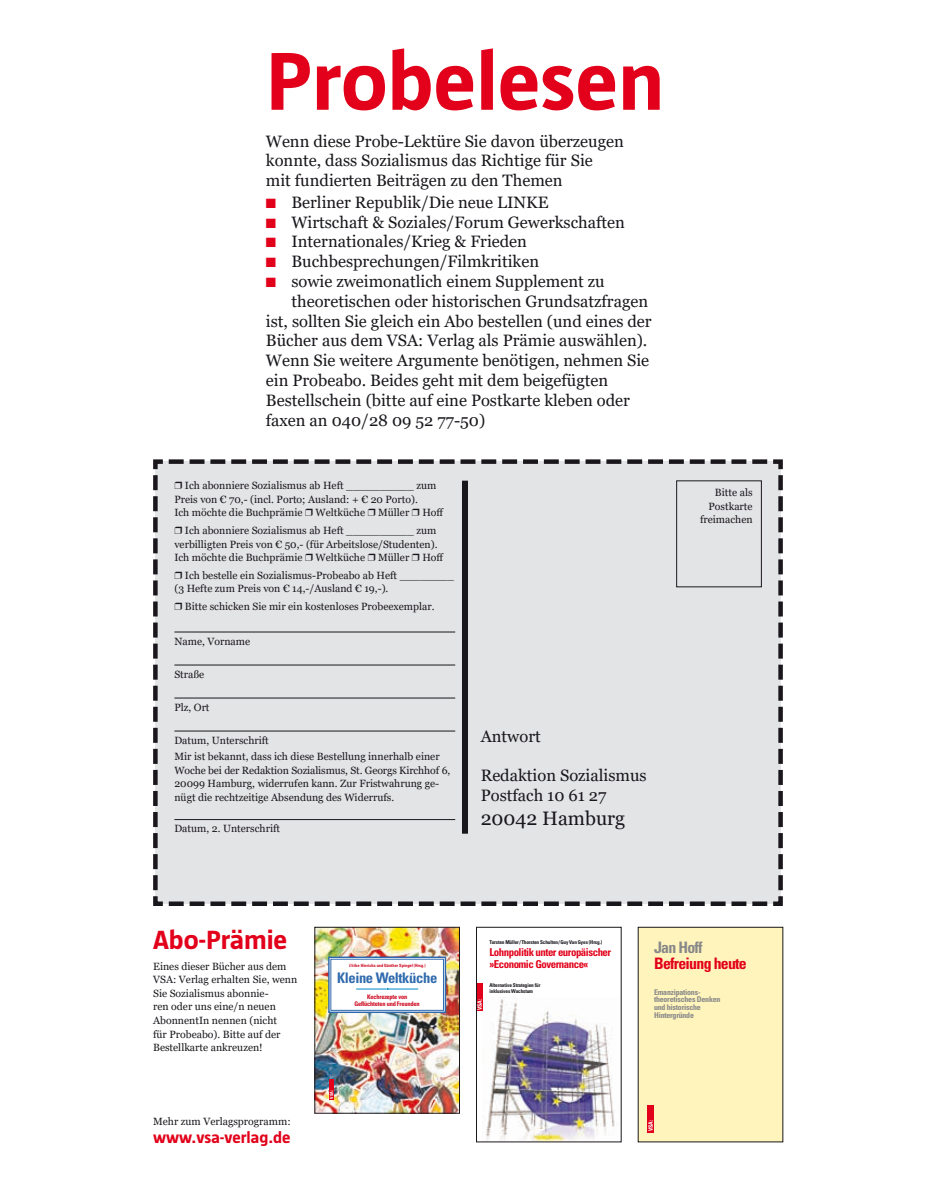
<style>
.page{position:relative;width:936px;height:1191px;background:#fff}
.page>*{position:absolute;margin:0;border:0;box-sizing:border-box;transform-origin:0 0}
.t1{font:700 84px "Tazzer Text";color:#e2001a}
.t2{font:700 27px "Tazzer Text";color:#e2001a}
.t3{font:19.5px "Georgia";color:#1a171c}
.t4{font:16.5px/19.8px "Georgia";color:#1a171c}
.t5{font:700 16.5px "Tazzer Text";color:#e2001a}
.t6{font:700 condensed 15.75px "Univers";letter-spacing:-.045em;color:#e2001a}
.t7{font:700 condensed 15.75px "Univers";letter-spacing:-.045em;color:#87888a}
.t8{font:700 condensed 14.55px "Univers";letter-spacing:-.025em;color:#2f6aae}
.t9{font:700 condensed 10.8px/11.2px "Univers";letter-spacing:-.045em;color:#e2001a}
.t10{font:10.5px/13.5px "Georgia";color:#1a171c}
.t11{font:700 condensed 7.95px/7.9px "Univers";letter-spacing:-.025em;color:#87888a}
.t12{font:700 condensed 6.3px/6.8px "Univers";letter-spacing:-.025em;color:#cd071e;text-align:center}
.t13{font:700 condensed 5.85px "Univers";letter-spacing:-.01em;color:#fff}
.t14{font:700 condensed 5.25px/5.2px "Univers";letter-spacing:-.025em;color:#1a171c}
.t15{font:700 condensed 4.35px "Univers";color:#cd071e}
.t16{font:700 condensed 4.35px "Univers";color:#fff}
.s1{color:#e2001a}
</style>
<div class="page">
<div style="left:153px;top:459px;width:630px;height:447px;background:#e3e4e5"></div>
<hr style="left:174px;top:632px;width:281px;height:1px;background:#1a171c">
<hr style="left:174px;top:665px;width:281px;height:1px;background:#1a171c">
<hr style="left:174px;top:698px;width:281px;height:1px;background:#1a171c">
<hr style="left:174px;top:731px;width:281px;height:1px;background:#1a171c">
<hr style="left:174px;top:819px;width:281px;height:1px;background:#1a171c">
<div style="left:462px;top:480px;width:6px;height:353px;background:#1a171c"></div>
<img style="left:316px;top:929px;width:142px;height:182px">
<svg style="left:327px;top:955px;width:120px;height:58px"></svg>
<div style="left:329px;top:1078px;width:5px;height:21px;background:#e2001a"></div>
<div style="left:314px;top:927px;width:146px;height:186px;border:1px solid #1a171c"></div>
<div style="left:638px;top:927px;width:144px;height:214px;background:#fff4bb"></div>
<div style="left:647px;top:1104px;width:7px;height:28px;background:#e2001a"></div>
<img style="left:483px;top:997px;width:132px;height:143px">
<div style="left:476px;top:983px;width:7px;height:28px;background:#e2001a"></div>
<div style="left:476px;top:927px;width:145px;height:215px;border:1px solid #1a171c"></div>
<svg style="left:175px;top:482px;width:7px;height:7px"></svg>
<svg style="left:305px;top:509px;width:7px;height:7px"></svg>
<svg style="left:368px;top:509px;width:7px;height:7px"></svg>
<svg style="left:412px;top:509px;width:7px;height:7px"></svg>
<svg style="left:175px;top:526px;width:7px;height:8px"></svg>
<svg style="left:305px;top:553px;width:7px;height:8px"></svg>
<svg style="left:368px;top:553px;width:7px;height:8px"></svg>
<svg style="left:412px;top:553px;width:7px;height:8px"></svg>
<svg style="left:175px;top:571px;width:7px;height:8px"></svg>
<svg style="left:175px;top:602px;width:7px;height:8px"></svg>
<h1 class="t1" style="left:266px;top:38px;width:400px">Probelesen</h1>
<h3 class="t4" style="left:266px;top:131px;width:359px">Wenn diese Probe-Lektüre Sie davon überzeugen konnte, dass Sozialismus das Richtige für Sie<br>mit fundierten Beiträgen zu den Themen</h3>
<h3 class="t4" style="left:266px;top:192px;width:284px"><span class="s1">■</span> Berliner Republik/Die neue LINKE</h3>
<h3 class="t4" style="left:266px;top:212px;width:360px"><span class="s1">■</span> Wirtschaft &amp; Soziales/Forum Gewerkschaften</h3>
<h3 class="t4" style="left:266px;top:232px;width:262px"><span class="s1">■</span> Internationales/Krieg &amp; Frieden</h3>
<h3 class="t4" style="left:266px;top:252px;width:275px"><span class="s1">■</span> Buchbesprechungen/Filmkritiken</h3>
<h3 class="t4" style="left:266px;top:272px;width:340px"><span class="s1">■</span> sowie zweimonatlich einem Supplement zu</h3>
<h3 class="t4" style="left:291px;top:291px;width:358px">theoretischen oder historischen Grundsatzfragen</h3>
<h3 class="t4" style="left:266px;top:311px;width:387px">ist, sollten Sie gleich ein Abo bestellen (und eines der</h3>
<h3 class="t4" style="left:266px;top:331px;width:383px">Bücher aus dem VSA: Verlag als Prämie auswählen).</h3>
<h3 class="t4" style="left:266px;top:351px;width:385px">Wenn Sie weitere Argumente benötigen, nehmen Sie</h3>
<h3 class="t4" style="left:266px;top:371px;width:344px">ein Probeabo. Beides geht mit dem beigefügten</h3>
<h3 class="t4" style="left:266px;top:390px;width:365px">Bestellschein (bitte auf eine Postkarte kleben oder</h3>
<h3 class="t4" style="left:266px;top:410px;width:221px">faxen an 040/28 09 52 77-50)</h3>
<p class="t10" style="left:174px;top:479px;width:271px;text-indent:10px">Ich abonniere Sozialismus ab Heft __________ zum<br>Preis von € 70,- (incl. Porto; Ausland: + € 20 Porto).<br>Ich möchte die Buchprämie Weltküche Müller Hoff</p>
<p class="t10" style="left:174px;top:524px;width:271px;text-indent:10px">Ich abonniere Sozialismus ab Heft __________ zum verbilligten Preis von € 50,- (für Arbeitslose/Studenten).<br>Ich möchte die Buchprämie Weltküche Müller Hoff</p>
<p class="t10" style="left:174px;top:568px;width:281px;text-indent:10px">Ich bestelle ein Sozialismus-Probeabo ab Heft ________ (3 Hefte zum Preis von € 14,-/Ausland € 19,-).</p>
<p class="t10" style="left:185px;top:600px;width:251px">Bitte schicken Sie mir ein kostenloses Probeexemplar.</p>
<p class="t10" style="left:174px;top:634px;width:77px">Name, Vorname</p>
<p class="t10" style="left:174px;top:667px;width:31px">Straße</p>
<p class="t10" style="left:174px;top:700px;width:37px">Plz, Ort</p>
<p class="t10" style="left:174px;top:732px;width:267px;line-height:16.5px">Datum, Unterschrift<br>Mir ist bekannt, dass ich diese Bestellung innerhalb einer</p>
<p class="t10" style="left:174px;top:763px;width:277px">Woche bei der Redaktion Sozialismus, St. Georgs Kirchhof 6,<br>20099 Hamburg, widerrufen kann. Zur Fristwahrung ge&shy;nügt die rechtzeitige Absendung des Widerrufs.</p>
<p class="t10" style="left:174px;top:822px;width:107px">Datum, 2. Unterschrift</p>
<h3 class="t4" style="left:480px;top:726px;width:62px">Antwort</h3>
<h3 class="t4" style="left:480px;top:766px;width:167px">Redaktion Sozialismus<br>Postfach 10 61 27</h3>
<h3 class="t3" style="left:480px;top:806px;width:146px">20042 Hamburg</h3>
<p class="t10" style="left:700px;top:486px;width:54px;text-align:right">Bitte als<br>Postkarte freimachen</p>
<h2 class="t2" style="left:153px;top:925px;width:136px">Abo-Prämie</h2>
<p class="t10" style="left:153px;top:959px;width:146px">Eines dieser Bücher aus dem<br>VSA: Verlag erhalten Sie, wenn<br>Sie Sozialismus abonnie-<br>ren oder uns eine/n neuen<br>AbonnentIn nennen (nicht<br>für Probeabo). Bitte auf der<br>Bestellkarte ankreuzen!</p>
<p class="t10" style="left:153px;top:1114px;width:139px">Mehr zum Verlagsprogramm:</p>
<h3 class="t5" style="left:153px;top:1128px;width:139px">www.vsa-verlag.de</h3>
<p class="t15" style="left:349px;top:962px;width:78px">Ulrike Hinrichs und Günther Spiegel (Hrsg.)</p>
<h3 class="t8" style="left:337px;top:969px;width:102px">Kleine Weltküche</h3>
<p class="t12" style="left:354px;top:993px;width:67px">Kochrezepte von<br>Geflüchteten und Freunden</p>
<p class="t16" style="left:329px;top:1098px;width:10px;rotate:-90deg">VSA:</p>
<p class="t14" style="left:489px;top:939px;width:114px">Torsten Müller/Thorsten Schulten/Guy Van Gyes (Hrsg.)</p>
<p class="t9" style="left:489px;top:946px;width:123px">Lohnpolitik unter europäischer »Economic Governance«</p>
<p class="t14" style="left:489px;top:982px;width:52px">Alternative Strategien für inklusives Wachstum</p>
<p class="t13" style="left:476px;top:1010px;width:13px;rotate:-90deg">VSA:</p>
<h3 class="t7" style="left:654px;top:937px;width:50px">Jan Hoff</h3>
<h3 class="t6" style="left:654px;top:953px;width:94px">Befreiung heute</h3>
<p class="t11" style="left:654px;top:987px;width:68px">Emanzipations&shy;theoretisches Denken und historische<br>Hintergründe</p>
<p class="t13" style="left:647px;top:1131px;width:13px;rotate:-90deg">VSA:</p>
</div>
